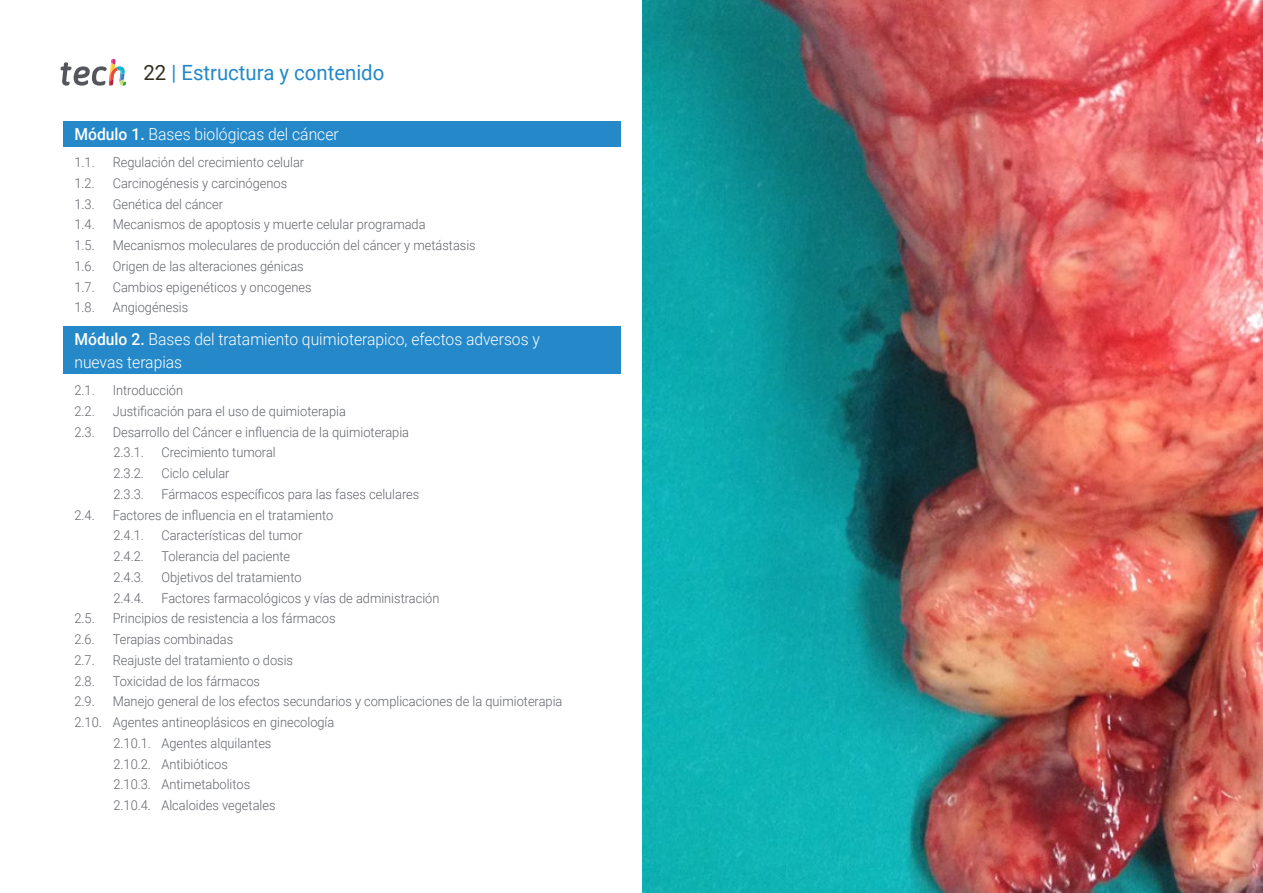
<style>
.page{position:relative;width:1263px;height:893px;background:#fff}
.page>*{position:absolute;margin:0;border:0;box-sizing:border-box;transform-origin:0 0}
.t1{font:21px "Roboto";color:#2488c9}
.t2{font:300 16.5px/22.5px "Roboto";color:#fff;scale:.95 1}
.t3{font:300 13.5px/20.7px "Roboto";color:#61646a;scale:.95 1}
.s1{color:#312e20}
.s2{font-weight:500}
</style>
<div class="page">
<img style="left:642px;top:0;width:621px;height:893px">
<div style="left:63px;top:121px;width:558px;height:25px;background:#2488c9"></div>
<div style="left:63px;top:327px;width:558px;height:47px;background:#2488c9"></div>
<svg style="left:61px;top:59px;width:65px;height:27px"></svg>
<h1 class="t1" style="left:144px;top:57px;width:242px"><span class="s1">22</span> | Estructura y contenido</h1>
<p class="t2" style="left:74px;top:122px;width:280px"><span class="s2">Módulo 1.</span> Bases biológicas del cáncer</p>
<p class="t3" style="left:74px;top:151px;width:23px">1.1.</p>
<p class="t3" style="left:113px;top:151px;width:203px">Regulación del crecimiento celular</p>
<p class="t3" style="left:74px;top:172px;width:23px">1.2.</p>
<p class="t3" style="left:113px;top:172px;width:185px">Carcinogénesis y carcinógenos</p>
<p class="t3" style="left:74px;top:193px;width:23px">1.3.</p>
<p class="t3" style="left:113px;top:193px;width:118px">Genética del cáncer</p>
<p class="t3" style="left:74px;top:214px;width:23px">1.4.</p>
<p class="t3" style="left:113px;top:214px;width:331px">Mecanismos de apoptosis y muerte celular programada</p>
<p class="t3" style="left:74px;top:234px;width:23px">1.5.</p>
<p class="t3" style="left:113px;top:234px;width:384px">Mecanismos moleculares de producción del cáncer y metástasis</p>
<p class="t3" style="left:74px;top:255px;width:23px">1.6.</p>
<p class="t3" style="left:113px;top:255px;width:203px">Origen de las alteraciones génicas</p>
<p class="t3" style="left:74px;top:276px;width:23px">1.7.</p>
<p class="t3" style="left:113px;top:276px;width:211px">Cambios epigenéticos y oncogenes</p>
<p class="t3" style="left:74px;top:297px;width:23px">1.8.</p>
<p class="t3" style="left:113px;top:297px;width:81px">Angiogénesis</p>
<p class="t2" style="left:74px;top:328px;width:491px"><span class="s2">Módulo 2.</span> Bases del tratamiento quimioterapico, efectos adversos y nuevas terapias</p>
<p class="t3" style="left:74px;top:379px;width:23px">2.1.</p>
<p class="t3" style="left:113px;top:379px;width:76px">Introducción</p>
<p class="t3" style="left:74px;top:400px;width:23px">2.2.</p>
<p class="t3" style="left:113px;top:400px;width:247px">Justificación para el uso de quimioterapia</p>
<p class="t3" style="left:74px;top:421px;width:23px">2.3.</p>
<p class="t3" style="left:113px;top:421px;width:313px">Desarrollo del Cáncer e influencia de la quimioterapia<br>2.3.1.</p>
<p class="t3" style="left:161px;top:442px;width:122px">Crecimiento tumoral</p>
<p class="t3" style="left:113px;top:462px;width:34px">2.3.2.</p>
<p class="t3" style="left:161px;top:462px;width:73px">Ciclo celular</p>
<p class="t3" style="left:113px;top:483px;width:34px">2.3.3.</p>
<p class="t3" style="left:161px;top:483px;width:273px">Fármacos específicos para las fases celulares</p>
<p class="t3" style="left:74px;top:504px;width:23px">2.4.</p>
<p class="t3" style="left:113px;top:504px;width:234px">Factores de influencia en el tratamiento<br>2.4.1.</p>
<p class="t3" style="left:161px;top:525px;width:150px">Características del tumor</p>
<p class="t3" style="left:113px;top:545px;width:34px">2.4.2.</p>
<p class="t3" style="left:161px;top:545px;width:137px">Tolerancia del paciente</p>
<p class="t3" style="left:113px;top:566px;width:34px">2.4.3.</p>
<p class="t3" style="left:161px;top:566px;width:149px">Objetivos del tratamiento</p>
<p class="t3" style="left:113px;top:587px;width:34px">2.4.4.</p>
<p class="t3" style="left:161px;top:587px;width:294px">Factores farmacológicos y vías de administración</p>
<p class="t3" style="left:74px;top:608px;width:23px">2.5.</p>
<p class="t3" style="left:113px;top:608px;width:236px">Principios de resistencia a los fármacos</p>
<p class="t3" style="left:74px;top:628px;width:23px">2.6.</p>
<p class="t3" style="left:113px;top:628px;width:128px">Terapias combinadas</p>
<p class="t3" style="left:74px;top:649px;width:23px">2.7.</p>
<p class="t3" style="left:113px;top:649px;width:191px">Reajuste del tratamiento o dosis</p>
<p class="t3" style="left:74px;top:670px;width:23px">2.8.</p>
<p class="t3" style="left:113px;top:670px;width:157px">Toxicidad de los fármacos</p>
<p class="t3" style="left:74px;top:691px;width:23px">2.9.</p>
<p class="t3" style="left:113px;top:691px;width:475px">Manejo general de los efectos secundarios y complicaciones de la quimioterapia</p>
<p class="t3" style="left:74px;top:711px;width:275px">2.10. Agentes antineoplásicos en ginecología</p>
<p class="t3" style="left:113px;top:732px;width:168px">2.10.1. Agentes alquilantes</p>
<p class="t3" style="left:113px;top:753px;width:122px">2.10.2. Antibióticos</p>
<p class="t3" style="left:113px;top:774px;width:145px">2.10.3. Antimetabolitos</p>
<p class="t3" style="left:113px;top:794px;width:172px">2.10.4. Alcaloides vegetales</p>
</div>
